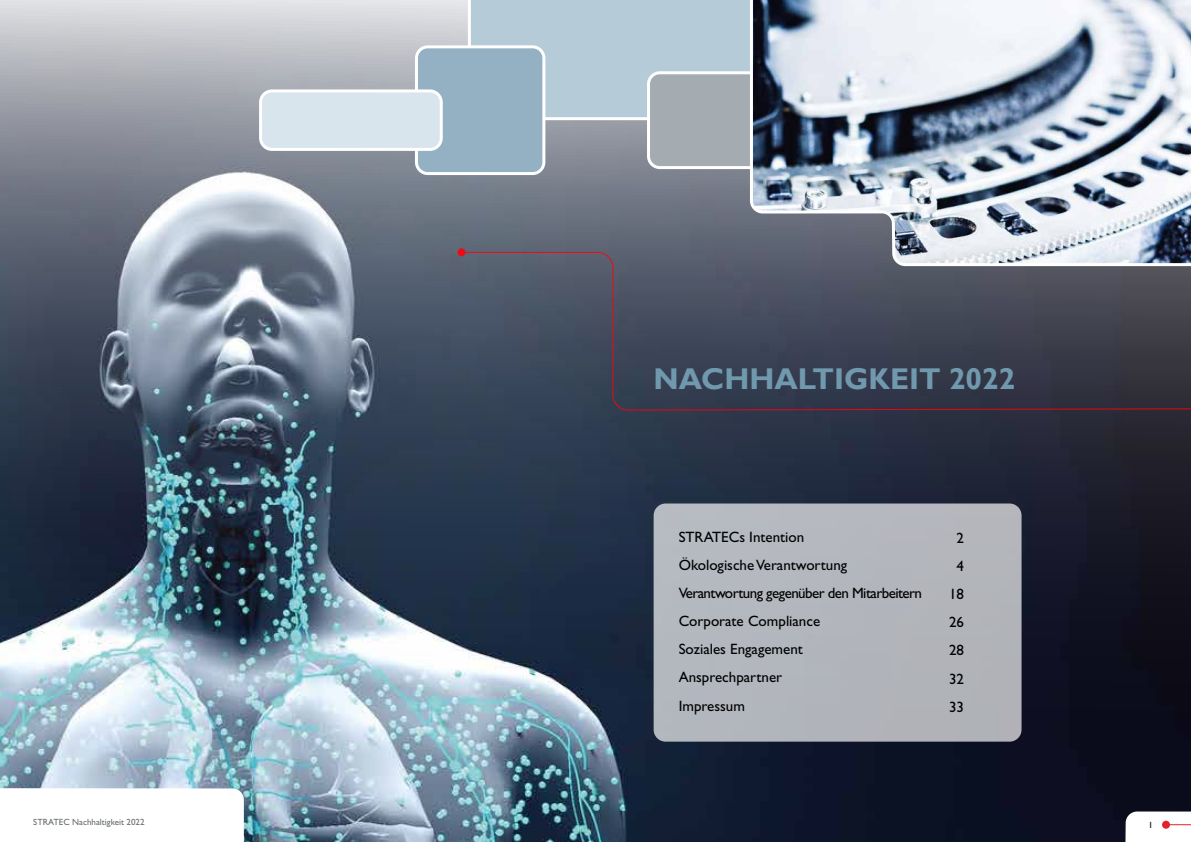
<style>
.page{position:relative;width:1191px;height:842px;background:#fff}
.page>*{position:absolute;margin:0;border:0;box-sizing:border-box;transform-origin:0 0}
.t1{font:700 30px "Gill Sans";color:#7199ad}
.t2{font:15px/28px "Gill Sans Std";color:#000}
.t3{font:9px "Gill Sans Std";color:#676c6e}
.t4{font:9px "Gill Sans Std";color:#000}
</style>
<div class="page">
<img style="left:0;top:0;width:1191px;height:842px">
<div style="left:653px;top:503px;width:368px;height:239px;background:#b3b6bd;border-radius:12px"></div>
<svg style="left:460px;top:251px;width:731px;height:159px;background:#424656"></svg>
<div style="left:457px;top:248px;width:8px;height:8px;background:#ee0b16;border-radius:50%"></div>
<div style="left:468px;top:0;width:280px;height:120px;background:#b6cbd8"></div>
<div style="left:416px;top:47px;width:128px;height:127px;background:#93b1c2;border-radius:11px"></div>
<div style="left:415px;top:45px;width:130px;height:130px;border:3px solid #fff;border-radius:11px"></div>
<div style="left:260px;top:91px;width:181px;height:58px;background:#d9e5ec;border-radius:11px"></div>
<div style="left:259px;top:89px;width:184px;height:62px;border:3px solid #fff;border-radius:11px"></div>
<div style="left:648px;top:73px;width:149px;height:95px;background:#a4acb1;border-radius:11px"></div>
<div style="left:647px;top:71px;width:152px;height:98px;border:3px solid #fff;border-radius:11px"></div>
<svg style="left:748px;top:0;width:443px;height:268px"></svg>
<h1 class="t1" style="left:653px;top:361px;width:363px">NACHHALTIGKEIT 2022</h1>
<p class="t2" style="left:678px;top:523px;width:245px">STRATECs Intention<br>Ökologische Verantwortung<br>Verantwortung gegenüber den Mitarbeitern<br>Corporate Compliance<br>Soziales Engagement<br>Ansprechpartner<br>Impressum</p>
<p class="t2" style="left:949px;top:524px;width:16px;text-align:center">2<br>4<br>18<br>26<br>28<br>32<br>33</p>
<p class="t3" style="left:33px;top:817px;width:113px">STRATEC Nachhaltigkeit 2022</p>
<p class="t4" style="left:1148px;top:820px;width:6px">1</p>
</div>
